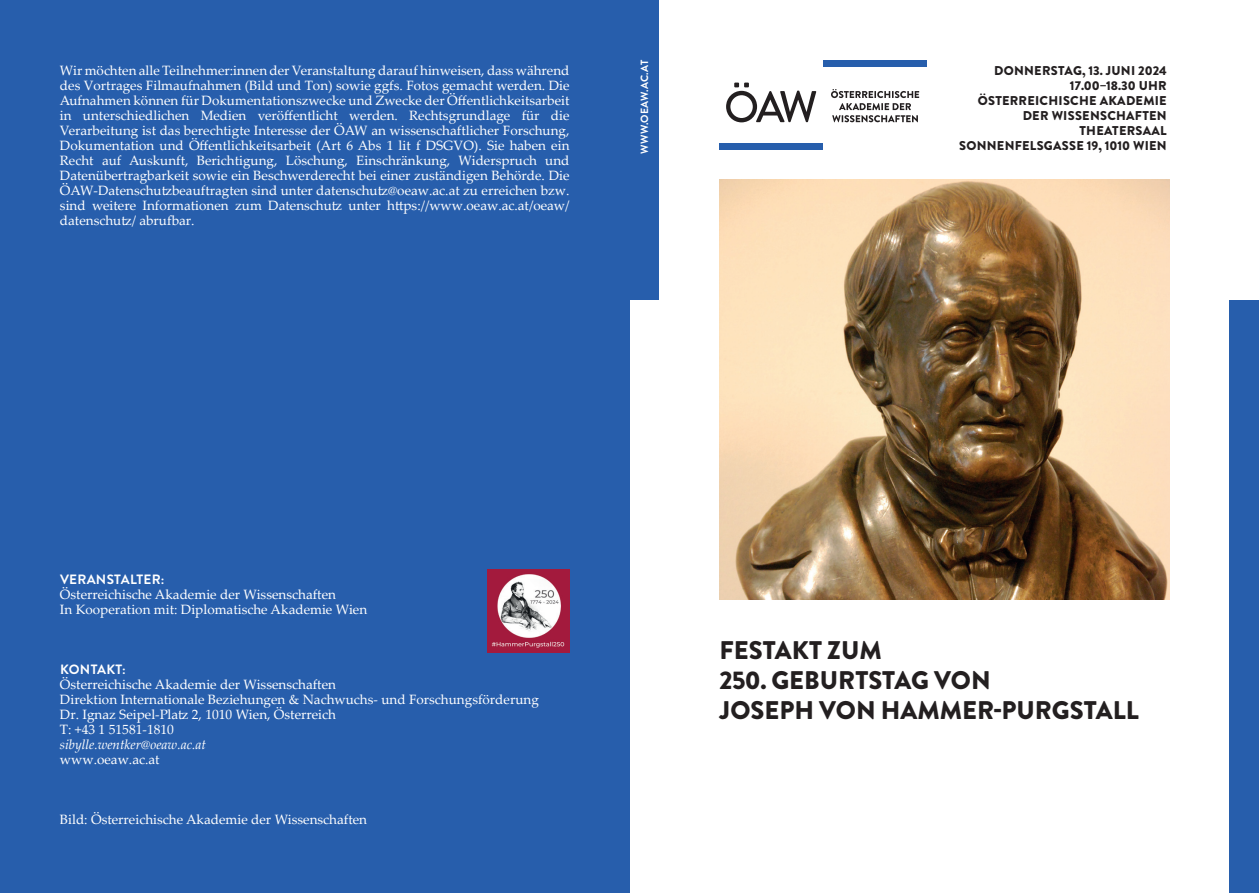
<style>
.page{position:relative;width:1259px;height:893px;background:#fff}
.page>*{position:absolute;margin:0;border:0;box-sizing:border-box;transform-origin:0 0}
.t1{font:900 25.5px/30px "Brandon Grotesque";color:#231f20}
.t2{font:13.5px/15px "Palatino Linotype";color:#fff}
.t3{font:italic 13.5px "Palatino Linotype";color:#fff}
.t4{font:700 13.5px "Brandon Grotesque";letter-spacing:.02em;color:#fff}
.t5{font:900 12.75px/15px "Brandon Grotesque";letter-spacing:.02em;color:#231f20;text-align:right}
.t6{font:700 10.5px "Brandon Grotesque";letter-spacing:.02em;color:#fff}
</style>
<div class="page">
<div style="left:0;top:0;width:629px;height:893px;background:#275eac"></div>
<img style="left:719px;top:180px;width:450px;height:419px">
<img style="left:487px;top:569px;width:82px;height:83px">
<div style="left:629px;top:0;width:30px;height:300px;background:#275eac"></div>
<div style="left:1229px;top:435px;width:30px;height:458px;background:#275eac"></div>
<div style="left:1229px;top:300px;width:30px;height:149px;background:#275eac"></div>
<div style="left:719px;top:143px;width:104px;height:7px;background:#275eac"></div>
<div style="left:823px;top:60px;width:104px;height:7px;background:#275eac"></div>
<svg style="left:726px;top:83px;width:90px;height:39px"></svg>
<svg style="left:831px;top:89px;width:88px;height:33px"></svg>
<p class="t2" style="left:60px;top:62px;width:511px;text-align:justify">Wir möchten alle Teilnehmer:innen der Veranstaltung darauf hinweisen, dass während des Vortrages Filmaufnahmen (Bild und Ton) sowie ggfs. Fotos gemacht werden. Die Aufnahmen können für Dokumentationszwecke und Zwecke der Öffentlichkeitsarbeit in unterschiedlichen Medien veröffentlicht werden. Rechtsgrundlage für die Verarbeitung ist das berechtigte Interesse der ÖAW an wissenschaftlicher Forschung, Dokumentation und Öffentlichkeitsarbeit (Art 6 Abs 1 lit f DSGVO). Sie haben ein Recht auf Auskunft, Berichtigung, Löschung, Einschränkung, Widerspruch und Datenübertragbarkeit sowie ein Beschwerderecht bei einer zuständigen Behörde. Die ÖAW-Datenschutzbeauftragten sind unter datenschutz@oeaw.ac.at zu erreichen bzw. sind weitere Informationen zum Datenschutz unter https://www.oeaw.ac.at/oeaw/ datenschutz/ abrufbar.</p>
<p class="t6" style="left:637px;top:154px;width:95px;rotate:-90deg">WWW.OEAW.AC.AT</p>
<p class="t5" style="left:959px;top:63px;width:209px">DONNERSTAG, 13. JUNI 2024<br>17.00–18.30 UHR<br>ÖSTERREICHISCHE AKADEMIE<br>DER WISSENSCHAFTEN<br>THEATERSAAL<br>SONNENFELSGASSE 19, 1010 WIEN</p>
<p class="t4" style="left:60px;top:570px;width:106px">VERANSTALTER:</p>
<p class="t2" style="left:60px;top:587px;width:309px">Österreichische Akademie der Wissenschaften<br>In Kooperation mit: Diplomatische Akademie Wien</p>
<p class="t4" style="left:60px;top:660px;width:67px">KONTAKT:</p>
<p class="t2" style="left:60px;top:677px;width:480px">Österreichische Akademie der Wissenschaften<br>Direktion Internationale Beziehungen &amp; Nachwuchs- und Forschungsförderung Dr. Ignaz Seipel-Platz 2, 1010 Wien, Österreich<br>T: +43 1 51581-1810</p>
<p class="t3" style="left:60px;top:735px;width:148px">sibylle.wentker@oeaw.ac.at</p>
<p class="t2" style="left:60px;top:752px;width:101px">www.oeaw.ac.at</p>
<p class="t2" style="left:60px;top:811px;width:309px">Bild: Österreichische Akademie der Wissenschaften</p>
<h1 class="t1" style="left:719px;top:636px;width:421px">FESTAKT ZUM<br>250. GEBURTSTAG VON<br>JOSEPH VON HAMMER-PURGSTALL</h1>
</div>
